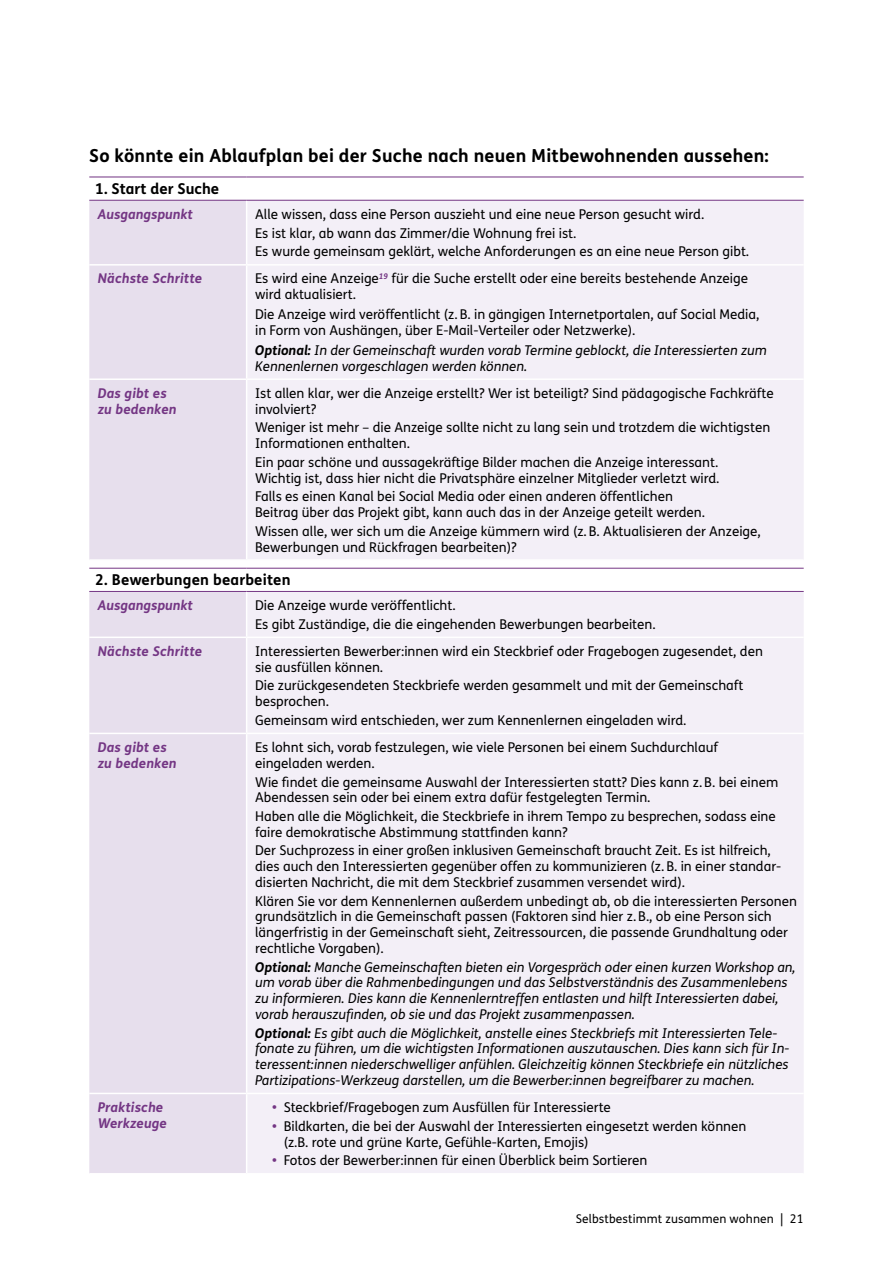
<style>
.page{position:relative;width:893px;height:1263px;background:#fff}
.page>*{position:absolute;margin:0;border:0;box-sizing:border-box;transform-origin:0 0}
._05_Subhead{font:700 18px "FS Me";letter-spacing:.01em;color:#000}
.Tab_Head{font:700 15px "FS Me";letter-spacing:.01em;color:#000}
.Tab_normal_1{font:13.5px/15.8px "FS Me";color:#000}
.Tab_normal_1-2{font:italic 13.5px/15.8px "FS Me";color:#000}
.Tab_normal_2{font:italic 700 13.5px/15.8px "FS Me";letter-spacing:.01em;color:#743684}
.t1{font:12px "FS Me";letter-spacing:.01em;color:#000}
.s1{font-weight:700}
.s2{font-weight:700;color:#743684}
</style>
<div class="page">
<div style="left:89px;top:201px;width:157px;height:358px;background:#e7dfed"></div>
<div style="left:248px;top:201px;width:556px;height:358px;background:#f3eff7"></div>
<hr style="left:89px;top:264px;width:158px;height:2px;background:#fff">
<hr style="left:247px;top:264px;width:557px;height:2px;background:#fff">
<hr style="left:89px;top:378px;width:158px;height:2px;background:#fff">
<hr style="left:247px;top:378px;width:557px;height:2px;background:#fff">
<hr style="left:89px;top:176px;width:158px;height:1px;background:#743684">
<hr style="left:247px;top:176px;width:557px;height:1px;background:#743684">
<hr style="left:89px;top:200px;width:158px;height:1px;background:#743684">
<hr style="left:247px;top:200px;width:557px;height:1px;background:#743684">
<div style="left:89px;top:592px;width:157px;height:581px;background:#e7dfed"></div>
<div style="left:248px;top:592px;width:556px;height:141px;background:#f3eff7"></div>
<div style="left:248px;top:734px;width:556px;height:439px;background:#f3eff7"></div>
<hr style="left:89px;top:568px;width:158px;height:1px;background:#743684">
<hr style="left:247px;top:568px;width:557px;height:1px;background:#743684">
<hr style="left:89px;top:591px;width:158px;height:1px;background:#743684">
<hr style="left:247px;top:591px;width:557px;height:1px;background:#743684">
<hr style="left:89px;top:636px;width:158px;height:2px;background:#fff">
<hr style="left:247px;top:636px;width:557px;height:2px;background:#fff">
<hr style="left:89px;top:733px;width:158px;height:1px;background:#fff">
<hr style="left:89px;top:1093px;width:158px;height:1px;background:#fff">
<hr style="left:247px;top:1093px;width:557px;height:1px;background:#fff">
<h4 class="_05_Subhead" style="left:89px;top:142px;width:681px">So könnte ein Ablaufplan bei der Suche nach neuen Mitbewohnenden aussehen:</h4>
<p class="Tab_Head" style="left:95px;top:177px;width:125px">1. Start der Suche</p>
<p class="Tab_normal_2" style="left:98px;top:205px;width:97px">Ausgangspunkt</p>
<p class="Tab_normal_1" style="left:255px;top:206px;width:451px">Alle wissen, dass eine Person auszieht und eine neue Person gesucht wird.</p>
<p class="Tab_normal_1" style="left:255px;top:225px;width:323px">Es ist klar, ab wann das Zimmer/die Wohnung frei ist.</p>
<p class="Tab_normal_1" style="left:255px;top:243px;width:496px">Es wurde gemeinsam geklärt, welche Anforderungen es an eine neue Person gibt.</p>
<p class="Tab_normal_2" style="left:98px;top:270px;width:106px">Nächste Schritte</p>
<p class="Tab_normal_1" style="left:255px;top:271px;width:494px">Es wird eine Anzeige<sup>19</sup> für die Suche erstellt oder eine bereits bestehende Anzeige wird aktualisiert.</p>
<p class="Tab_normal_1" style="left:255px;top:306px;width:506px">Die Anzeige wird veröffentlicht (z. B. in gängigen Internetportalen, auf Social Media, in Form von Aushängen, über E-Mail-Verteiler oder Netzwerke).</p>
<p class="Tab_normal_1-2" style="left:255px;top:342px;width:513px"><span class="s1">Optional:</span> In der Gemeinschaft wurden vorab Termine geblockt, die Interessierten zum<br>Kennenlernen vorgeschlagen werden können.</p>
<p class="Tab_normal_2" style="left:98px;top:384px;width:80px">Das gibt es zu bedenken</p>
<p class="Tab_normal_1" style="left:255px;top:385px;width:520px">Ist allen klar, wer die Anzeige erstellt? Wer ist beteiligt? Sind pädagogische Fachkräfte involviert?</p>
<p class="Tab_normal_1" style="left:255px;top:419px;width:517px">Weniger ist mehr – die Anzeige sollte nicht zu lang sein und trotzdem die wichtigsten<br>Informationen enthalten.</p>
<p class="Tab_normal_1" style="left:255px;top:454px;width:466px">Ein paar schöne und aussagekräftige Bilder machen die Anzeige interessant.<br>Wichtig ist, dass hier nicht die Privatsphäre einzelner Mitglieder verletzt wird.</p>
<p class="Tab_normal_1" style="left:255px;top:488px;width:451px">Falls es einen Kanal bei Social Media oder einen anderen öffentlichen<br>Beitrag über das Projekt gibt, kann auch das in der Anzeige geteilt werden.</p>
<p class="Tab_normal_1" style="left:255px;top:523px;width:507px">Wissen alle, wer sich um die Anzeige kümmern wird (z. B. Aktualisieren der Anzeige,<br>Bewerbungen und Rückfragen bearbeiten)?</p>
<p class="Tab_Head" style="left:95px;top:568px;width:197px">2. Bewerbungen bearbeiten</p>
<p class="Tab_normal_2" style="left:98px;top:597px;width:97px">Ausgangspunkt</p>
<p class="Tab_normal_1" style="left:255px;top:597px;width:202px">Die Anzeige wurde veröffentlicht.</p>
<p class="Tab_normal_1" style="left:255px;top:616px;width:402px">Es gibt Zuständige, die die eingehenden Bewerbungen bearbeiten.</p>
<p class="Tab_normal_2" style="left:98px;top:642px;width:106px">Nächste Schritte</p>
<p class="Tab_normal_1" style="left:255px;top:643px;width:509px">Interessierten Bewerber:innen wird ein Steckbrief oder Fragebogen zugesendet, den sie ausfüllen können.</p>
<p class="Tab_normal_1" style="left:255px;top:677px;width:490px">Die zurückgesendeten Steckbriefe werden gesammelt und mit der Gemeinschaft besprochen.</p>
<p class="Tab_normal_1" style="left:255px;top:712px;width:433px">Gemeinsam wird entschieden, wer zum Kennenlernen eingeladen wird.</p>
<p class="Tab_normal_2" style="left:98px;top:739px;width:80px">Das gibt es zu bedenken</p>
<p class="Tab_normal_1" style="left:255px;top:739px;width:464px">Es lohnt sich, vorab festzulegen, wie viele Personen bei einem Suchdurchlauf eingeladen werden.</p>
<p class="Tab_normal_1" style="left:255px;top:774px;width:525px">Wie findet die gemeinsame Auswahl der Interessierten statt? Dies kann z. B. bei einem<br>Abendessen sein oder bei einem extra dafür festgelegten Termin.</p>
<p class="Tab_normal_1" style="left:255px;top:808px;width:522px">Haben alle die Möglichkeit, die Steckbriefe in ihrem Tempo zu besprechen, sodass eine faire demokratische Abstimmung stattfinden kann?</p>
<p class="Tab_normal_1" style="left:255px;top:843px;width:528px">Der Suchprozess in einer großen inklusiven Gemeinschaft braucht Zeit. Es ist hilfreich, dies auch den Interessierten gegenüber offen zu kommunizieren (z. B. in einer standar&shy;disierten Nachricht, die mit dem Steckbrief zusammen versendet wird).</p>
<p class="Tab_normal_1" style="left:255px;top:893px;width:543px">Klären Sie vor dem Kennenlernen außerdem unbedingt ab, ob die interessierten Personen grundsätzlich in die Gemeinschaft passen (Faktoren sind hier z. B., ob eine Person sich längerfristig in der Gemeinschaft sieht, Zeitressourcen, die passende Grundhaltung oder rechtliche Vorgaben).</p>
<p class="Tab_normal_1-2" style="left:255px;top:959px;width:542px"><span class="s1">Optional:</span> Manche Gemeinschaften bieten ein Vorgespräch oder einen kurzen Workshop an, um vorab über die Rahmenbedingungen und das Selbstverständnis des Zusammenlebens zu informieren. Dies kann die Kennenlerntreffen entlasten und hilft Interessierten dabei, vorab herauszufinden, ob sie und das Projekt zusammenpassen.</p>
<p class="Tab_normal_1-2" style="left:255px;top:1025px;width:536px"><span class="s1">Optional:</span> Es gibt auch die Möglichkeit, anstelle eines Steckbriefs mit Interessierten Tele&shy;fonate zu führen, um die wichtigsten Informationen auszutauschen. Dies kann sich für In&shy;teressent:innen niederschwelliger anfühlen. Gleichzeitig können Steckbriefe ein nützliches Partizipations-Werkzeug darstellen, um die Bewerber:innen begreifbarer zu machen.</p>
<p class="Tab_normal_2" style="left:98px;top:1099px;width:71px">Praktische<br>Werkzeuge</p>
<p class="Tab_normal_1" style="left:272px;top:1099px;width:340px"><span class="s2">•</span> Steckbrief/Fragebogen zum Ausfüllen für Interessierte</p>
<p class="Tab_normal_1" style="left:284px;top:1118px;width:464px;text-indent:-12px"><span class="s2">•</span> Bildkarten, die bei der Auswahl der Interessierten eingesetzt werden können (z.B. rote und grüne Karte, Gefühle-Karten, Emojis)</p>
<p class="Tab_normal_1" style="left:272px;top:1152px;width:377px"><span class="s2">•</span> Fotos der Bewerber:innen für einen Überblick beim Sortieren</p>
<p class="t1" style="left:576px;top:1210px;width:229px">Selbstbestimmt zusammen wohnen | 21</p>
</div>
